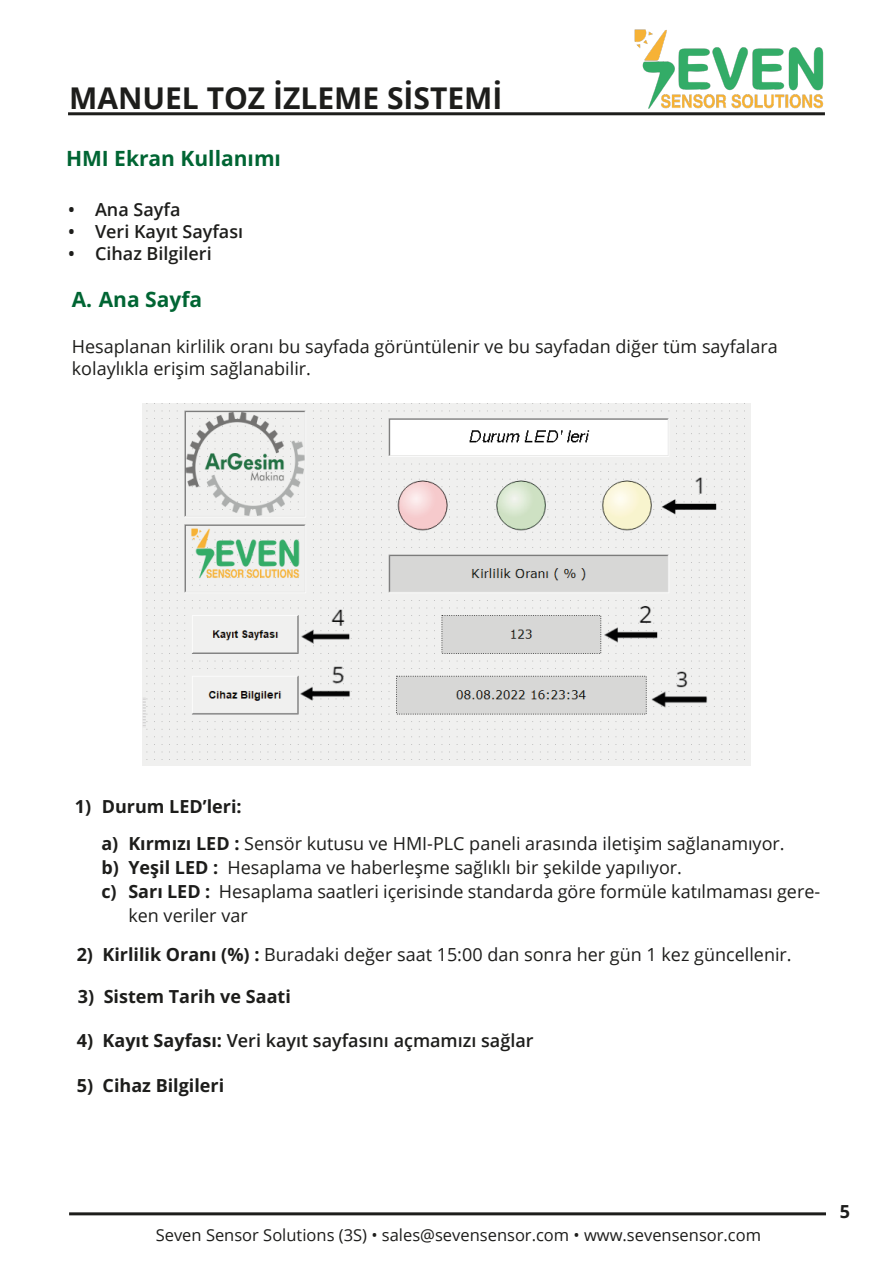
<style>
.page{position:relative;width:893px;height:1263px;background:#fff}
.page>*{position:absolute;margin:0;border:0;box-sizing:border-box;transform-origin:0 0}
.t1{font:700 30px "Open Sans";color:#1d1d1b}
.t2{font:700 21px "Open Sans";color:#006533}
.t3{font:18px/21.6px "Open Sans";color:#1d1d1b}
.t4{font:600 18px "Open Sans";color:#1d1d1b}
.t5{font:700 18px "Open Sans";color:#1d1d1b}
.t6{font:16.5px "Open Sans";color:#1d1d1b}
.s1{font-weight:700}
</style>
<div class="page">
<img style="left:625px;top:29px;width:200px;height:87px">
<hr style="left:68px;top:112px;width:757px;height:3px;background:#1d1d1b">
<hr style="left:69px;top:1212px;width:757px;height:3px;background:#1d1d1b">
<img style="left:143px;top:404px;width:607px;height:361px">
<h1 class="t1" style="left:69px;top:77px;width:435px">MANUEL TOZ İZLEME SİSTEMİ</h1>
<p class="t2" style="left:66px;top:143px;width:216px">HMI Ekran Kullanımı</p>
<p class="t4" style="left:68px;top:197px;width:114px">• Ana Sayfa</p>
<p class="t4" style="left:68px;top:219px;width:177px">• Veri Kayıt Sayfası</p>
<p class="t4" style="left:68px;top:241px;width:145px">• Cihaz Bilgileri</p>
<p class="t2" style="left:72px;top:284px;width:132px">A. Ana Sayfa</p>
<p class="t3" style="left:72px;top:336px;width:707px">Hesaplanan kirlilik oranı bu sayfada görüntülenir ve bu sayfadan diğer tüm sayfalara kolaylıkla erişim sağlanabilir.</p>
<p class="t5" style="left:75px;top:793px;width:168px">1) Durum LED’leri:</p>
<p class="t3" style="left:101px;top:832px;width:685px"><span class="s1">a) Kırmızı LED :</span> Sensör kutusu ve HMI-PLC paneli arasında iletişim sağlanamıyor.</p>
<p class="t3" style="left:101px;top:856px;width:582px"><span class="s1">b) Yeşil LED :</span> Hesaplama ve haberleşme sağlıklı bir şekilde yapılıyor.</p>
<p class="t3" style="left:101px;top:880px;width:720px"><span class="s1">c) Sarı LED :</span> Hesaplama saatleri içerisinde standarda göre formüle katılmaması gere-</p>
<p class="t3" style="left:128px;top:904px;width:121px">ken veriler var</p>
<p class="t3" style="left:77px;top:943px;width:716px"><span class="s1">2) Kirlilik Oranı (%) :</span> Buradaki değer saat 15:00 dan sonra her gün 1 kez güncellenir.</p>
<p class="t5" style="left:78px;top:984px;width:214px">3) Sistem Tarih ve Saati</p>
<p class="t4" style="left:77px;top:1028px;width:458px"><span class="s1">4) Kayıt Sayfası:</span> Veri kayıt sayfasını açmamızı sağlar</p>
<p class="t5" style="left:77px;top:1072px;width:149px">5) Cihaz Bilgileri</p>
<p class="t6" style="left:156px;top:1223px;width:607px">Seven Sensor Solutions (3S) • sales@sevensensor.com • www.sevensensor.com</p>
<p class="t5" style="left:840px;top:1199px;width:12px">5</p>
</div>
